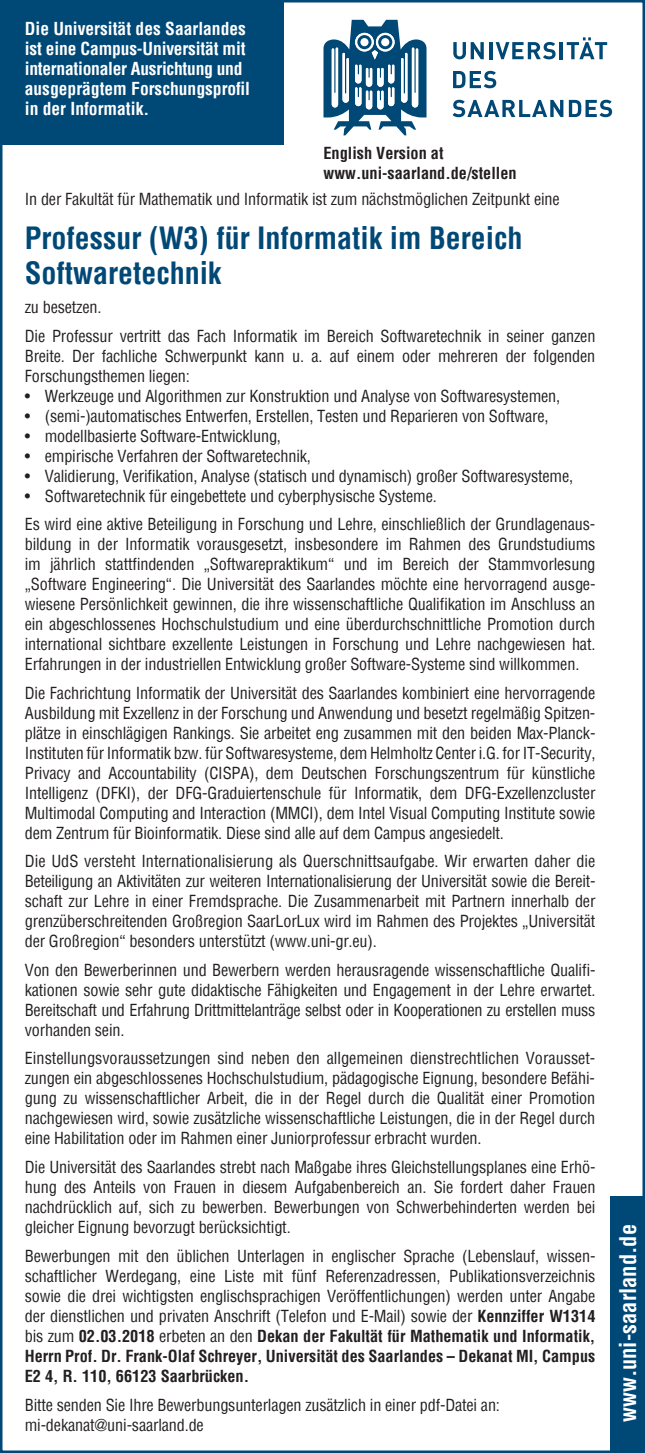
<style>
.page{position:relative;width:645px;height:1453px;background:#fff}
.page>*{position:absolute;margin:0;border:0;box-sizing:border-box;transform-origin:0 0}
.t1{font:700 condensed 30px/35px "Helvetica";color:#004876}
.t2{font:700 condensed 22.5px "Helvetica";color:#fff}
.t3{font:700 condensed 17.5px/20px "Helvetica";color:#fff}
.t4{font:condensed 16.25px/20px "Helvetica";letter-spacing:-.01em;color:#231f20;text-align:justify}
.t5{font:700 condensed 16.25px/20px "Helvetica";color:#231f20}
.s1{font-weight:700}
</style>
<div class="page">
<svg style="left:323px;top:20px;width:103px;height:115px"></svg>
<svg style="left:453px;top:42px;width:31px;height:17px"></svg>
<hr style="left:489px;top:42px;width:3px;height:17px;background:#004876">
<svg style="left:496px;top:42px;width:59px;height:17px"></svg>
<hr style="left:560px;top:42px;width:3px;height:17px;background:#004876">
<svg style="left:567px;top:37px;width:40px;height:22px"></svg>
<svg style="left:453px;top:71px;width:43px;height:17px"></svg>
<svg style="left:452px;top:100px;width:111px;height:17px"></svg>
<svg style="left:569px;top:100px;width:43px;height:17px"></svg>
<div style="left:0;top:0;width:283px;height:145px;background:#004876"></div>
<div style="left:610px;top:1196px;width:35px;height:255px;background:#004876"></div>
<p class="t3" style="left:25px;top:19px;width:227px">Die Universität des Saarlandes ist eine Campus-Universität mit internationaler Ausrichtung und ausgeprägtem Forschungsprofil in der Informatik.</p>
<p class="t5" style="left:323px;top:143px;width:195px">English Version at www.uni-saarland.de/stellen</p>
<p class="t4" style="left:25px;top:189px;width:536px">In der Fakultät für Mathematik und Informatik ist zum nächstmöglichen Zeitpunkt eine</p>
<h1 class="t1" style="left:25px;top:221px;width:499px">Professur (W3) für Informatik im Bereich<br>Softwaretechnik</h1>
<p class="t4" style="left:25px;top:292px;width:572px;line-height:28.8px">zu besetzen.<br>Die Professur vertritt das Fach Informatik im Bereich Softwaretechnik in seiner ganzen</p>
<p class="t4" style="left:25px;top:345px;width:572px">Breite. Der fachliche Schwerpunkt kann u. a. auf einem oder mehreren der folgenden<br>Forschungsthemen liegen:</p>
<p class="t4" style="left:25px;top:385px;width:537px">• Werkzeuge und Algorithmen zur Konstruktion und Analyse von Softwaresystemen,</p>
<p class="t4" style="left:25px;top:405px;width:525px">• (semi-)automatisches Entwerfen, Erstellen, Testen und Reparieren von Software,</p>
<p class="t4" style="left:25px;top:425px;width:258px">• modellbasierte Software-Entwicklung,</p>
<p class="t4" style="left:25px;top:445px;width:288px">• empirische Verfahren der Softwaretechnik,</p>
<p class="t4" style="left:25px;top:465px;width:550px">• Validierung, Verifikation, Analyse (statisch und dynamisch) großer Softwaresysteme,</p>
<p class="t4" style="left:25px;top:481px;width:572px;line-height:28.8px">• Softwaretechnik für eingebettete und cyberphysische Systeme.<br>Es wird eine aktive Beteiligung in Forschung und Lehre, einschließlich der Grundlagenaus-</p>
<p class="t4" style="left:25px;top:534px;width:572px">bildung in der Informatik vorausgesetzt, insbesondere im Rahmen des Grundstudiums im jährlich stattfindenden „Softwarepraktikum“ und im Bereich der Stammvorlesung „Software Engineering“. Die Universität des Saarlandes möchte eine hervorragend ausge&shy;wiesene Persönlichkeit gewinnen, die ihre wissenschaftliche Qualifikation im Anschluss an ein abgeschlossenes Hochschulstudium und eine überdurchschnittliche Promotion durch international sichtbare exzellente Leistungen in Forschung und Lehre nachgewiesen hat.<br>Erfahrungen in der industriellen Entwicklung großer Software-Systeme sind willkommen.</p>
<p class="t4" style="left:25px;top:683px;width:572px">Die Fachrichtung Informatik der Universität des Saarlandes kombiniert eine hervorragende Ausbildung mit Exzellenz in der Forschung und Anwendung und besetzt regelmäßig Spitzen&shy;plätze in einschlägigen Rankings. Sie arbeitet eng zusammen mit den beiden Max-Planck-Instituten für Informatik bzw. für Softwaresysteme, dem Helmholtz Center i.G. for IT-Security, Privacy and Accountability (CISPA), dem Deutschen Forschungszentrum für künstliche Intelligenz (DFKI), der DFG-Graduiertenschule für Informatik, dem DFG-Exzellenzcluster Multimodal Computing and Interaction (MMCI), dem Intel Visual Computing Institute sowie dem Zentrum für Bioinformatik. Diese sind alle auf dem Campus angesiedelt.</p>
<p class="t4" style="left:25px;top:850px;width:572px">Die UdS versteht Internationalisierung als Querschnittsaufgabe. Wir erwarten daher die Beteiligung an Aktivitäten zur weiteren Internationalisierung der Universität sowie die Bereit&shy;schaft zur Lehre in einer Fremdsprache. Die Zusammenarbeit mit Partnern innerhalb der grenzüberschreitenden Großregion SaarLorLux wird im Rahmen des Projektes „Universität der Großregion“ besonders unterstützt (www.uni-gr.eu).</p>
<p class="t4" style="left:25px;top:959px;width:572px">Von den Bewerberinnen und Bewerbern werden herausragende wissenschaftliche Qualifi&shy;kationen sowie sehr gute didaktische Fähigkeiten und Engagement in der Lehre erwartet.<br>Bereitschaft und Erfahrung Drittmittelanträge selbst oder in Kooperationen zu erstellen muss vorhanden sein.</p>
<p class="t4" style="left:25px;top:1048px;width:572px">Einstellungsvoraussetzungen sind neben den allgemeinen dienstrechtlichen Vorausset&shy;zungen ein abgeschlossenes Hochschulstudium, pädagogische Eignung, besondere Befähi&shy;gung zu wissenschaftlicher Arbeit, die in der Regel durch die Qualität einer Promotion nachgewiesen wird, sowie zusätzliche wissenschaftliche Leistungen, die in der Regel durch eine Habilitation oder im Rahmen einer Juniorprofessur erbracht wurden.</p>
<p class="t4" style="left:25px;top:1157px;width:572px">Die Universität des Saarlandes strebt nach Maßgabe ihres Gleichstellungsplanes eine Erhö&shy;hung des Anteils von Frauen in diesem Aufgabenbereich an. Sie fordert daher Frauen nachdrücklich auf, sich zu bewerben. Bewerbungen von Schwerbehinderten werden bei gleicher Eignung bevorzugt berücksichtigt.</p>
<p class="t4" style="left:25px;top:1246px;width:572px">Bewerbungen mit den üblichen Unterlagen in englischer Sprache (Lebenslauf, wissen&shy;schaftlicher Werdegang, eine Liste mit fünf Referenzadressen, Publikationsverzeichnis sowie die drei wichtigsten englischsprachigen Veröffentlichungen) werden unter Angabe der dienstlichen und privaten Anschrift (Telefon und E-Mail) sowie der <span class="s1">Kennziffer W1314 </span>bis zum <span class="s1">02.03.2018</span> erbeten an den <span class="s1">Dekan der Fakultät für Mathematik und Informatik, Herrn Prof. Dr. Frank-Olaf Schreyer, Universität des Saarlandes – Dekanat MI, Campus E2 4, R. 110, 66123 Saarbrücken.</span></p>
<p class="t4" style="left:25px;top:1394px;width:477px">Bitte senden Sie Ihre Bewerbungsunterlagen zusätzlich in einer pdf-Datei an: mi-dekanat@uni-saarland.de</p>
<h2 class="t2" style="left:613px;top:1422px;width:200px;rotate:-90deg">www.uni-saarland.de</h2>
</div>
